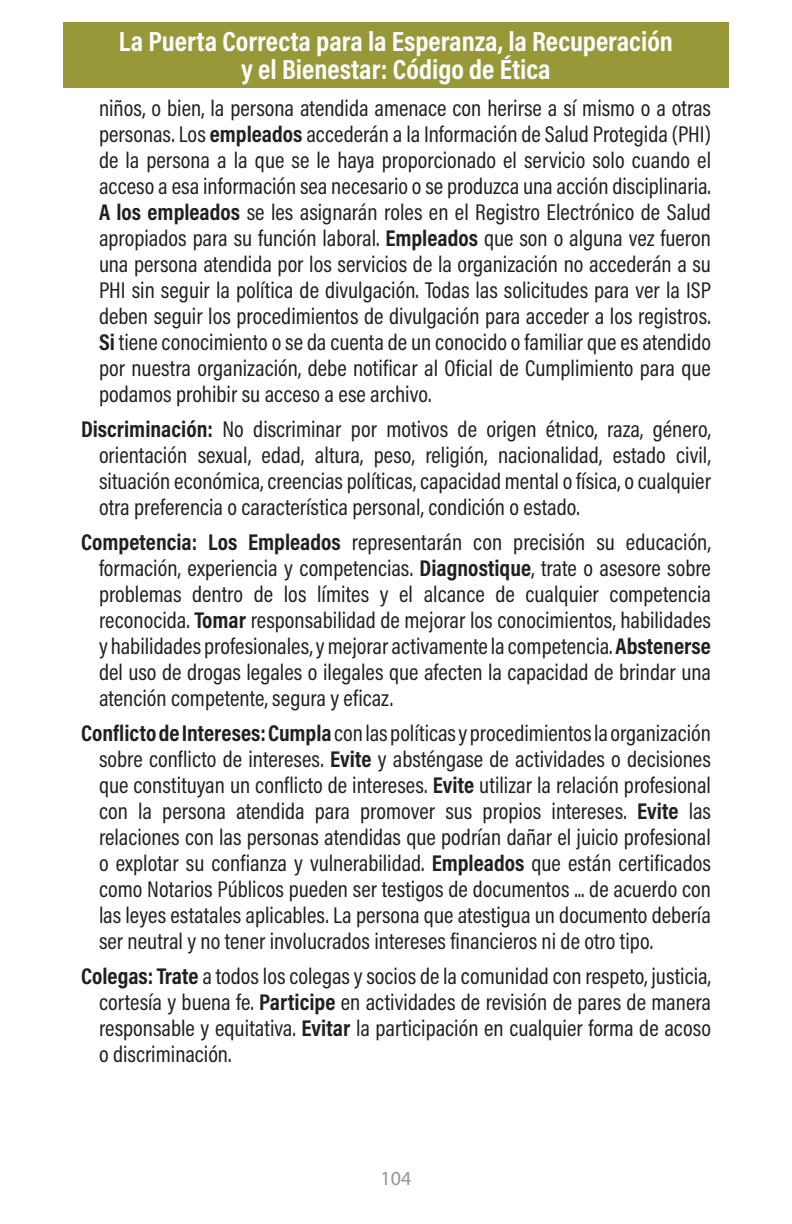
<style>
.page{position:relative;width:792px;height:1224px;background:#fff}
.page>*{position:absolute;margin:0;border:0;box-sizing:border-box;transform-origin:0 0}
.t1{font:700 28px/28px "Acumin Pro Cond";color:#fff;text-align:center}
.t2{font:23px/26px "Acumin Pro Cond";color:#231f20;text-align:justify}
.t3{font:20px "Myriad Pro";color:#939598}
.s1{font-weight:700}
</style>
<div class="page">
<div style="left:63px;top:22px;width:666px;height:66px;background:#979838"></div>
<p class="t1" style="left:119px;top:27px;width:556px">La Puerta Correcta para la Esperanza, la Recuperación y el Bienestar: Código de Ética</p>
<p class="t2" style="left:99px;top:95px;width:614px">niños, o bien, la persona atendida amenace con herirse a sí mismo o a otras personas. Los <span class="s1">empleados</span> accederán a la Información de Salud Protegida (PHI) de la persona a la que se le haya proporcionado el servicio solo cuando el acceso a esa información sea necesario o se produzca una acción disciplinaria.<br><span class="s1">A los empleados</span> se les asignarán roles en el Registro Electrónico de Salud apropiados para su función laboral. <span class="s1">Empleados</span> que son o alguna vez fueron una persona atendida por los servicios de la organización no accederán a su PHI sin seguir la política de divulgación. Todas las solicitudes para ver la ISP deben seguir los procedimientos de divulgación para acceder a los registros.<br><span class="s1">Si</span> tiene conocimiento o se da cuenta de un conocido o familiar que es atendido por nuestra organización, debe notificar al Oficial de Cumplimiento para que podamos prohibir su acceso a ese archivo.</p>
<p class="t2" style="left:99px;top:416px;width:614px;text-indent:-18px"><span class="s1">Discriminación:</span> No discriminar por motivos de origen étnico, raza, género, orientación sexual, edad, altura, peso, religión, nacionalidad, estado civil, situación económica, creencias políticas, capacidad mental o física, o cualquier otra preferencia o característica personal, condición o estado.</p>
<p class="t2" style="left:99px;top:529px;width:614px;text-indent:-18px"><span class="s1">Competencia: Los Empleados</span> representarán con precisión su educación, formación, experiencia y competencias. <span class="s1">Diagnostique</span>, trate o asesore sobre problemas dentro de los límites y el alcance de cualquier competencia reconocida. <span class="s1">Tomar</span> responsabilidad de mejorar los conocimientos, habilidades y habilidades profesionales, y mejorar activamente la competencia. <span class="s1">Abstenerse </span>del uso de drogas legales o ilegales que afecten la capacidad de brindar una atención competente, segura y eficaz.</p>
<p class="t2" style="left:99px;top:720px;width:614px;text-indent:-18px"><span class="s1">Conflicto de Intereses: Cumpla</span> con las políticas y procedimientos la organización sobre conflicto de intereses. <span class="s1">Evite</span> y absténgase de actividades o decisiones que constituyan un conflicto de intereses. <span class="s1">Evite</span> utilizar la relación profesional con la persona atendida para promover sus propios intereses. <span class="s1">Evite</span> las relaciones con las personas atendidas que podrían dañar el juicio profesional o explotar su confianza y vulnerabilidad. <span class="s1">Empleados</span> que están certificados como Notarios Públicos pueden ser testigos de documentos ... de acuerdo con las leyes estatales aplicables. La persona que atestigua un documento debería ser neutral y no tener involucrados intereses financieros ni de otro tipo.</p>
<p class="t2" style="left:99px;top:963px;width:614px;text-indent:-18px"><span class="s1">Colegas: Trate</span> a todos los colegas y socios de la comunidad con respeto, justicia, cortesía y buena fe. <span class="s1">Participe</span> en actividades de revisión de pares de manera responsable y equitativa. <span class="s1">Evitar</span> la participación en cualquier forma de acoso o discriminación.</p>
<p class="t3" style="left:381px;top:1166px;width:32px">104</p>
</div>
